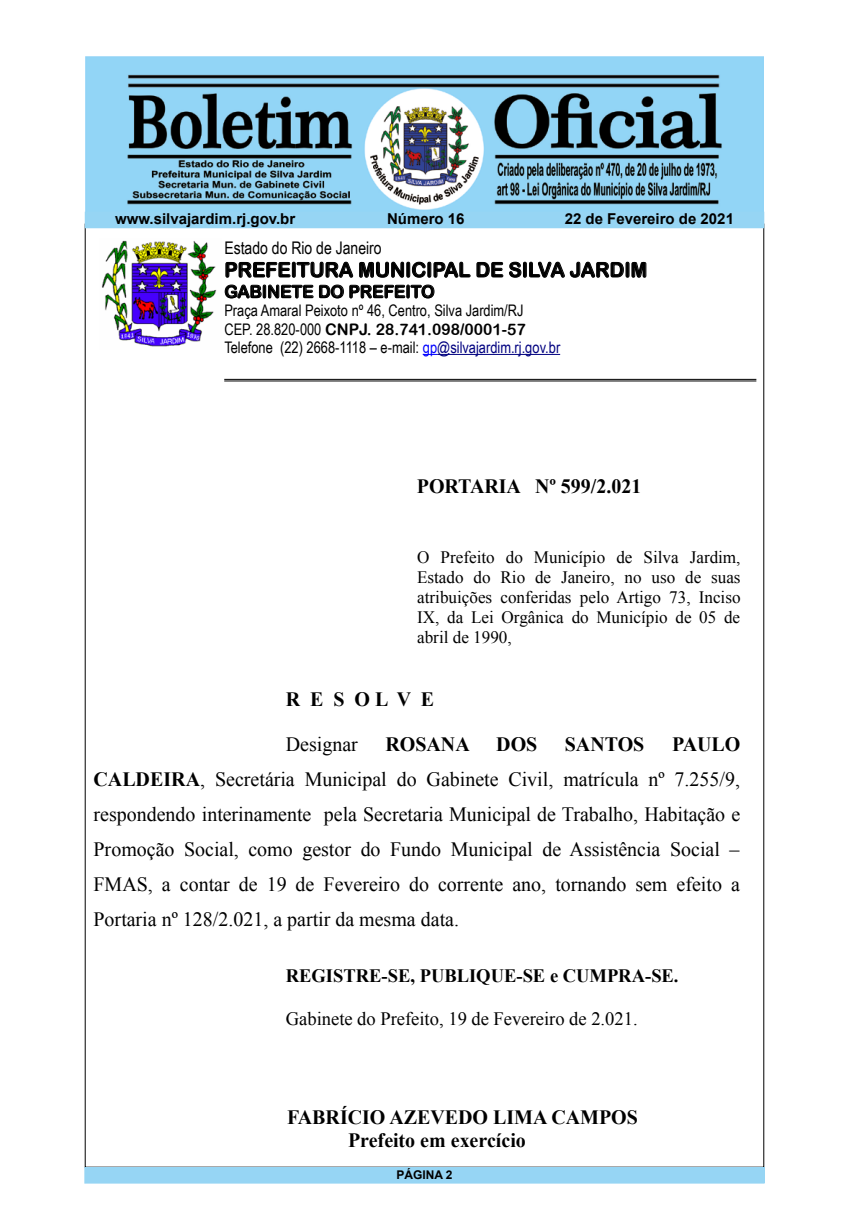
<style>
.page{position:relative;width:849px;height:1224px;background:#fff}
.page>*{position:absolute;margin:0;border:0;box-sizing:border-box;transform-origin:0 0}
.t1{font:20.3px/35px "Times New Roman";color:#000;text-align:justify}
.t2{font:700 20.3px/23.3px "Times New Roman";color:#000}
.t3{font:20.3px "Arial Rounded MT Bold";color:#000}
.t4{font:18.9px "Times New Roman";color:#000}
.t5{font:700 18.9px "Times New Roman";color:#000}
.t6{font:17.4px/20px "Times New Roman";color:#000;text-align:justify}
.t7{font:17.4px "Arial Narrow";color:#000}
.t8{font:17.4px "Arial Rounded MT Bold";color:#000}
.t9{font:16px "Arial Narrow";color:#000}
.t10{font:16px "Arial Rounded MT Bold";letter-spacing:-.005em;color:#000}
.t11{font:700 15px "Arial";color:#000}
.t12{font:700 12px "Arial";color:#000}
.s1{font-family:"Arial Narrow"}
.s2{color:#00f}
.s3{color:#000080}
.s4{font-weight:700}
</style>
<div class="page">
<img style="left:85px;top:57px;width:679px;height:155px">
<div style="left:85px;top:1168px;width:679px;height:15px;background:#96d5f4"></div>
<div style="left:85px;top:1167px;width:679px;height:16px;border:1px solid #96d5f4"></div>
<div style="left:85px;top:212px;width:679px;height:16px;background:#96d5f4"></div>
<img style="left:101px;top:240px;width:116px;height:107px">
<hr style="left:224px;top:379px;width:532px;height:1px;background:#000">
<hr style="left:224px;top:381px;width:532px;height:1px;background:#000">
<svg style="left:423px;top:354px;width:14px;height:1px"></svg>
<hr style="left:437px;top:354px;width:123px;height:1px;background:#000080">
<p class="t11" style="left:115px;top:209px;width:182px">www.silvajardim.rj.gov.br</p>
<p class="t11" style="left:387px;top:209px;width:79px">Número 16</p>
<p class="t11" style="left:564px;top:209px;width:171px">22 de Fevereiro de 2021</p>
<p class="t7" style="left:224px;top:241px;width:159px">Estado do Rio de Janeiro</p>
<p class="t3" style="left:224px;top:258px;width:424px">PREFEITURA MUNICIPAL DE SILVA JARDIM</p>
<p class="t8" style="left:224px;top:282px;width:212px">GABINETE DO PREFEITO</p>
<p class="t9" style="left:224px;top:305px;width:301px">Praça Amaral Peixoto nº 46, Centro, Silva Jardim/RJ</p>
<p class="t10" style="left:224px;top:320px;width:303px"><span class="s1">CEP. 28.820-000</span> CNPJ. 28.741.098/0001-57</p>
<p class="t9" style="left:224px;top:341px;width:337px">Telefone (22) 2668-1118 – e-mail: <span class="s2">gp</span> <span class="s3">@silvajardim.rj.gov.br</span></p>
<p class="t2" style="left:417px;top:474px;width:226px">PORTARIA Nº 599/2.021</p>
<p class="t6" style="left:417px;top:549px;width:325px">O Prefeito do Município de Silva Jardim, Estado do Rio de Janeiro, no uso de suas atribuições conferidas pelo Artigo 73, Inciso IX, da Lei Orgânica do Município de 05 de abril de 1990,</p>
<p class="t2" style="left:286px;top:687px;width:150px">R E S O L V E</p>
<p class="t1" style="left:286px;top:729px;width:74px">Designar</p>
<p class="t2" style="left:385px;top:733px;width:86px">ROSANA</p>
<p class="t2" style="left:496px;top:733px;width:43px">DOS</p>
<p class="t2" style="left:565px;top:733px;width:81px">SANTOS</p>
<p class="t1" style="left:94px;top:729px;width:648px;text-indent:578px"><span class="s4">PAULO CALDEIRA</span>, Secretária Municipal do Gabinete Civil, matrícula nº 7.255/9, respondendo interinamente pela Secretaria Municipal de Trabalho, Habitação e Promoção Social, como gestor do Fundo Municipal de Assistência Social – FMAS, a contar de 19 de Fevereiro do corrente ano, tornando sem efeito a Portaria nº 128/2.021, a partir da mesma data.</p>
<p class="t5" style="left:286px;top:965px;width:394px">REGISTRE-SE, PUBLIQUE-SE e CUMPRA-SE.</p>
<p class="t4" style="left:286px;top:1012px;width:353px">Gabinete do Prefeito, 19 de Fevereiro de 2.021.</p>
<p class="t2" style="left:348px;top:1105px;width:291px;text-indent:-61px">FABRÍCIO AZEVEDO LIMA CAMPOS<br>Prefeito em exercício</p>
<p class="t12" style="left:396px;top:1167px;width:58px">PÁGINA 2</p>
</div>
